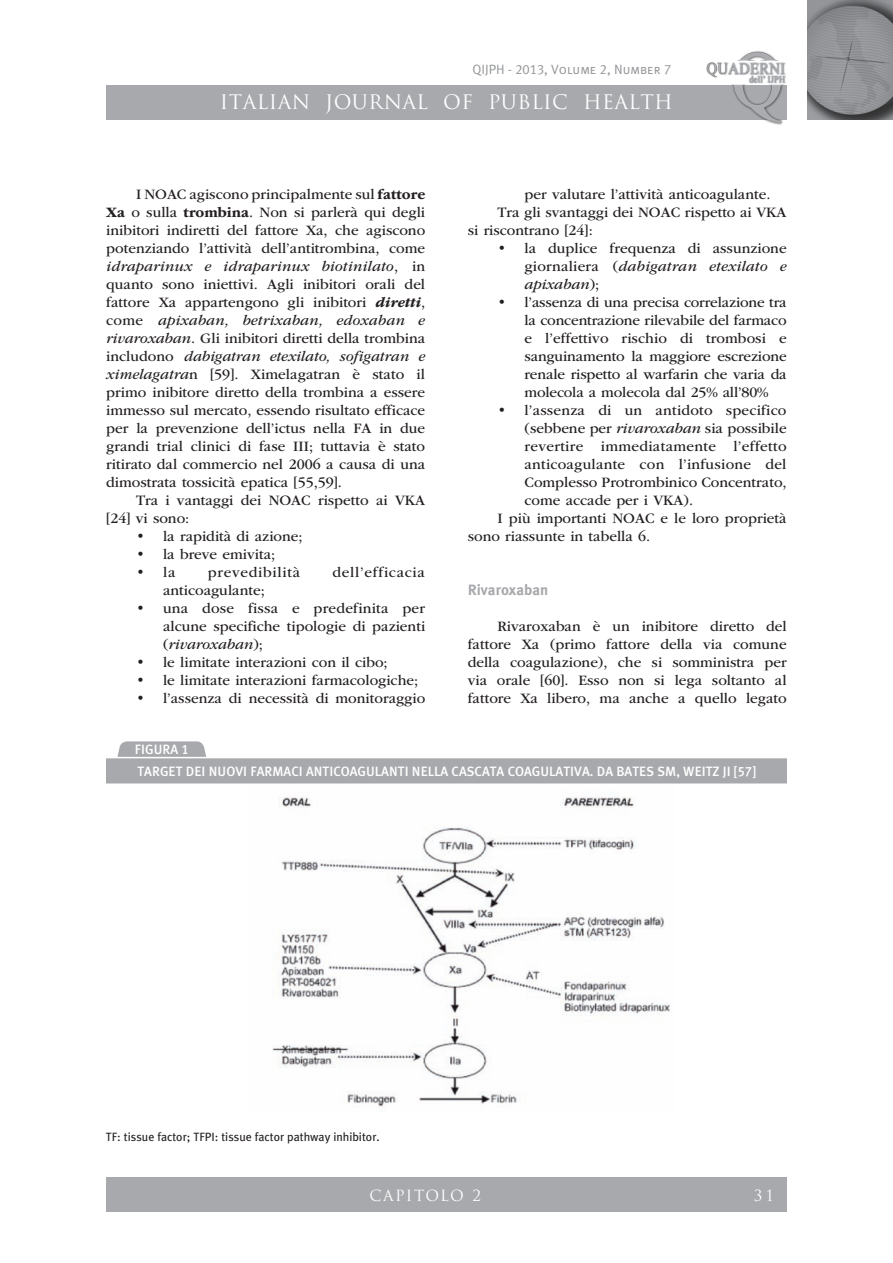
<style>
.page{position:relative;width:893px;height:1263px;background:#fff}
.page>*{position:absolute;margin:0;border:0;box-sizing:border-box;transform-origin:0 0}
.t1{font:19.5px "Trajan Pro";letter-spacing:.02em;color:#fff}
.t2{font:15px/18px "ITC Garamond Std";color:#231f20;text-align:justify}
.t3{font:15px "ITC Garamond Std";letter-spacing:.02em;color:#231f20}
.t4{font:15px "ITC Garamond Std";letter-spacing:.05em;color:#231f20}
.t5{font:15px "Trajan Pro";letter-spacing:.095em;color:#fff}
.t6{font:700 15px "Meta Plus";color:#a8a9ad}
.t7{font:13.5px/21.8px "Meta Plus Medium Caps";color:#fff}
.t8{font:13.5px "Meta Plus Normal Caps";color:#939598}
.t9{font:12px "Meta Plus";color:#231f20}
.s1{font-weight:700}
.s2{font-style:italic}
.s3{font-weight:700;font-style:italic}
</style>
<div class="page">
<img style="left:808px;top:0;width:85px;height:119px">
<div style="left:106px;top:85px;width:681px;height:34px;background:#a8a9ad"></div>
<img style="left:701px;top:51px;width:86px;height:74px">
<div style="left:742px;top:1178px;width:45px;height:34px;background:#a8a9ad"></div>
<div style="left:106px;top:1178px;width:638px;height:34px;background:#a8a9ad"></div>
<img style="left:272px;top:796px;width:398px;height:311px">
<svg style="left:117px;top:741px;width:90px;height:16px"></svg>
<div style="left:107px;top:758px;width:680px;height:25px;background:#a8a9ad"></div>
<p class="t8" style="left:472px;top:62px;width:201px">QIJPH - 2013, Volume 2, Number 7</p>
<h1 class="t1" style="left:220px;top:90px;width:455px">ITALIAN JOURNAL OF PUBLIC HEALTH</h1>
<p class="t2" style="left:106px;top:185px;width:320px;text-indent:30px">I NOAC agiscono principalmente sul <span class="s1">fattore Xa</span> o sulla <span class="s1">trombina</span>. Non si parlerà qui degli inibitori indiretti del fattore Xa, che agiscono potenziando l’attività dell’antitrombina, come <span class="s2">idraparinux e idraparinux biotinilato</span>, in quanto sono iniettivi. Agli inibitori orali del fattore Xa appartengono gli inibitori <span class="s3">diretti</span>, come <span class="s2">apixaban, betrixaban, edoxaban e rivaroxaban</span>. Gli inibitori diretti della trombina includono <span class="s2">dabigatran etexilato, sofigatran e ximelagatra</span>n [59]. Ximelagatran è stato il primo inibitore diretto della trombina a essere immesso sul mercato, essendo risultato efficace per la prevenzione dell’ictus nella FA in due grandi trial clinici di fase III; tuttavia è stato ritirato dal commercio nel 2006 a causa di una dimostrata tossicità epatica [55,59].</p>
<p class="t2" style="left:106px;top:491px;width:320px;text-indent:30px">Tra i vantaggi dei NOAC rispetto ai VKA [24] vi sono:</p>
<p class="t2" style="left:136px;top:527px;width:168px">• la rapidità di azione;</p>
<p class="t2" style="left:136px;top:545px;width:141px">• la breve emivita;</p>
<p class="t2" style="left:136px;top:563px;width:41px">• la</p>
<p class="t4" style="left:208px;top:564px;width:94px">prevedibilità</p>
<p class="t4" style="left:332px;top:564px;width:94px">dell’efficacia</p>
<p class="t2" style="left:163px;top:581px;width:103px">anticoagulante;</p>
<p class="t2" style="left:163px;top:599px;width:264px;text-indent:-27px">• una dose fissa e predefinita per alcune specifiche tipologie di pazienti (<span class="s2">rivaroxaban</span>);</p>
<p class="t2" style="left:136px;top:653px;width:253px">• le limitate interazioni con il cibo;</p>
<p class="t2" style="left:136px;top:671px;width:284px">• le limitate interazioni farmacologiche;</p>
<p class="t2" style="left:136px;top:689px;width:291px">• l’assenza di necessità di monitoraggio</p>
<p class="t2" style="left:524px;top:185px;width:248px">per valutare l’attività anticoagulante.</p>
<p class="t2" style="left:497px;top:203px;width:291px">Tra gli svantaggi dei NOAC rispetto ai VKA</p>
<p class="t2" style="left:468px;top:221px;width:127px">si riscontrano [24]:</p>
<p class="t2" style="left:524px;top:239px;width:264px;text-indent:-27px">• la duplice frequenza di assunzione giornaliera (<span class="s2">dabigatran etexilato e apixaban</span>);</p>
<p class="t2" style="left:524px;top:293px;width:264px;text-indent:-27px">• l’assenza di una precisa correlazione tra la concentrazione rilevabile del farmaco e l’effettivo rischio di trombosi e sanguinamento la maggiore escrezione renale rispetto al warfarin che varia da molecola a molecola dal 25% all’80%</p>
<p class="t2" style="left:497px;top:401px;width:290px">• l’assenza di un antidoto specifico</p>
<p class="t2" style="left:524px;top:419px;width:264px">(sebbene per <span class="s2">rivaroxaban</span> sia possibile</p>
<p class="t3" style="left:524px;top:438px;width:264px">revertire immediatamente l’effetto</p>
<p class="t2" style="left:524px;top:455px;width:263px">anticoagulante con l’infusione del</p>
<p class="t2" style="left:524px;top:473px;width:264px">Complesso Protrombinico Concentrato,</p>
<p class="t2" style="left:524px;top:491px;width:170px">come accade per i VKA).</p>
<p class="t2" style="left:497px;top:509px;width:291px">I più importanti NOAC e le loro proprietà</p>
<p class="t2" style="left:468px;top:527px;width:184px">sono riassunte in tabella 6.</p>
<p class="t6" style="left:468px;top:581px;width:82px">Rivaroxaban</p>
<p class="t2" style="left:468px;top:617px;width:320px;text-indent:30px">Rivaroxaban è un inibitore diretto del fattore Xa (primo fattore della via comune della coagulazione), che si somministra per via orale [60]. Esso non si lega soltanto al fattore Xa libero, ma anche a quello legato</p>
<p class="t7" style="left:135px;top:738px;width:55px">FIGURA 1<br>TARG</p>
<p class="t7" style="left:169px;top:760px;width:191px">ET DEI NU OVI FARMACI ANTICOAGU</p>
<p class="t7" style="left:375px;top:760px;width:159px">LANTI NELLA CASCATA COAGU</p>
<p class="t7" style="left:549px;top:760px;width:208px">LATIVA. DA BATES SM, WEITZ JI [57]</p>
<p class="t9" style="left:106px;top:1130px;width:275px">TF: tissue factor; TFPI : tissue factor pathway inhibitor.</p>
<p class="t5" style="left:369px;top:1185px;width:113px">CAPITOLO 2</p>
<p class="t5" style="left:754px;top:1185px;width:22px">31</p>
</div>
